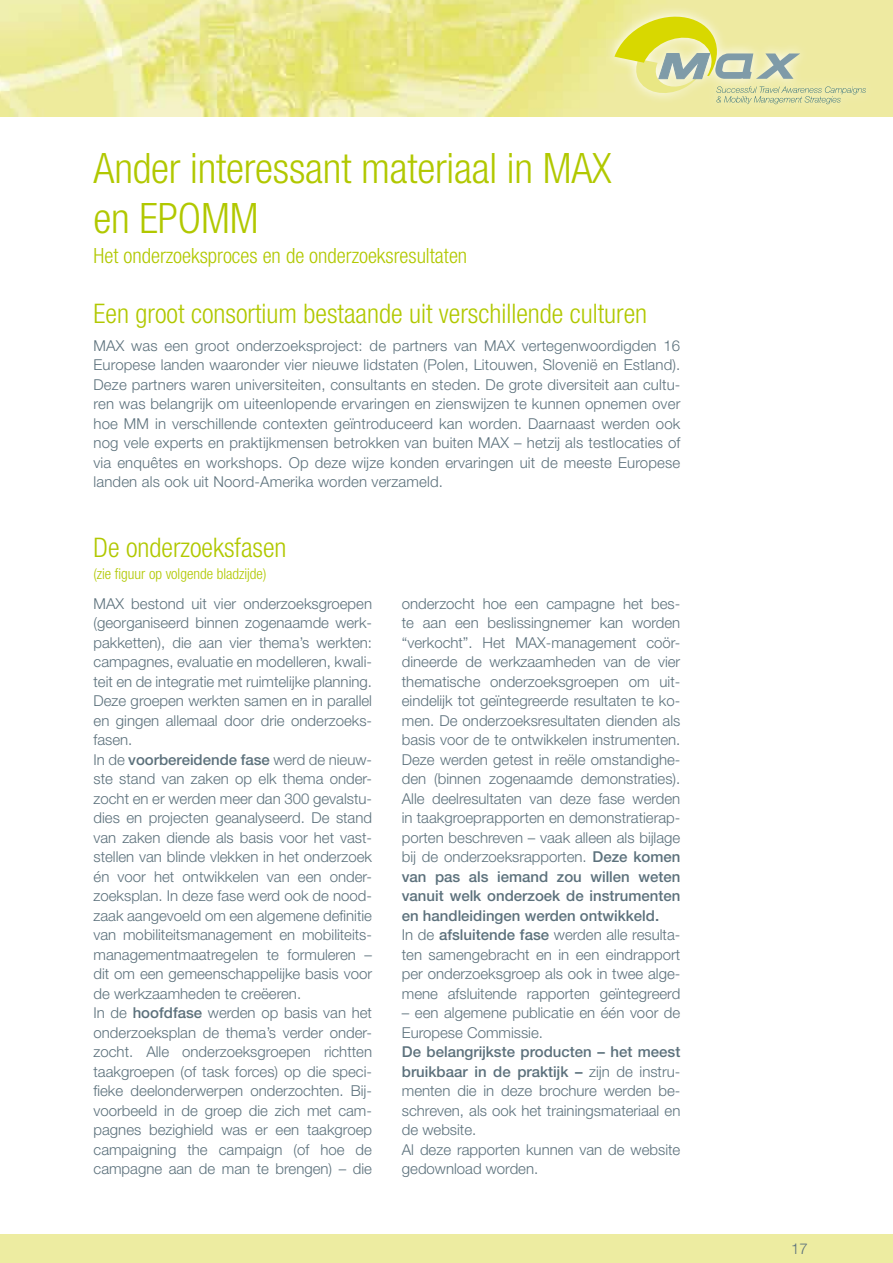
<style>
.page{position:relative;width:893px;height:1263px;background:#fff}
.page>*{position:absolute;margin:0;border:0;box-sizing:border-box;transform-origin:0 0}
.t1{font:300 condensed 42px/49.5px "Helvetica Neue LT Pro";letter-spacing:-.005em;color:#b1c800}
.t2{font:300 condensed 27px "Helvetica Neue LT Pro";color:#b1c800}
.t3{font:300 condensed 21px "Helvetica Neue LT Pro";color:#b1c800}
.t4{font:300 15px/19.5px "Helvetica Neue LT Pro";color:#5c717c}
.t5{font:300 condensed 15px "Helvetica Neue LT Pro";color:#b1c800}
.s1{font-weight:500}
</style>
<div class="page">
<img style="left:0;top:0;width:893px;height:116px">
<div style="left:0;top:1234px;width:893px;height:29px;background:#edeca1"></div>
<svg style="left:602px;top:4px;width:272px;height:110px;background:#ede99f"></svg>
<svg style="left:614px;top:10px;width:252px;height:94px;background:#e0e196"></svg>
<h1 class="t1" style="left:94px;top:143px;width:519px">Ander interessant materiaal in MAX en EPOMM</h1>
<h3 class="t3" style="left:94px;top:243px;width:375px">Het onderzoeksproces en de onderzoeksresultaten</h3>
<h2 class="t2" style="left:94px;top:298px;width:555px">Een groot consortium bestaande uit verschillende culturen</h2>
<p class="t4" style="left:94px;top:335px;width:588px;text-align:justify">MAX was een groot onderzoeksproject: de partners van MAX vertegenwoordigden 16<br>Europese landen waaronder vier nieuwe lidstaten (Polen, Litouwen, Slovenië en Estland).<br>Deze partners waren universiteiten, consultants en steden. De grote diversiteit aan cultu&shy;ren was belangrijk om uiteenlopende ervaringen en zienswijzen te kunnen opnemen over hoe MM in verschillende contexten geïntroduceerd kan worden. Daarnaast werden ook nog vele experts en praktijkmensen betrokken van buiten MAX – hetzij als testlocaties of via enquêtes en workshops. Op deze wijze konden ervaringen uit de meeste Europese landen als ook uit Noord-Amerika worden verzameld.</p>
<h2 class="t2" style="left:94px;top:531px;width:194px">De onderzoeksfasen</h2>
<p class="t5" style="left:94px;top:565px;width:174px">(zie figuur op volgende bladzijde)</p>
<p class="t4" style="left:94px;top:593px;width:280px">MAX bestond uit vier onderzoeksgroepen (georganiseerd binnen zogenaamde werk&shy;pakketten), die aan vier thema’s werkten: campagnes, evaluatie en modelleren, kwali&shy;teit en de integratie met ruimtelijke planning.<br>Deze groepen werkten samen en in parallel en gingen allemaal door drie onderzoeks&shy;fasen.<br>In de <span class="s1">voorbereidende fase</span> werd de nieuw&shy;ste stand van zaken op elk thema onder&shy;zocht en er werden meer dan 300 gevalstu&shy;dies en projecten geanalyseerd. De stand van zaken diende als basis voor het vast&shy;stellen van blinde vlekken in het onderzoek én voor het ontwikkelen van een onder&shy;zoeksplan. In deze fase werd ook de nood&shy;zaak aangevoeld om een algemene definitie van mobiliteitsmanagement en mobiliteits&shy;managementmaatregelen te formuleren – dit om een gemeenschappelijke basis voor de werkzaamheden te creëeren.<br>In de <span class="s1">hoofdfase</span> werden op basis van het onderzoeksplan de thema’s verder onder&shy;zocht. Alle onderzoeksgroepen richtten taakgroepen (of task forces) op die speci&shy;fieke deelonderwerpen onderzochten. Bij&shy;voorbeeld in de groep die zich met cam&shy;pagnes bezighield was er een taakgroep campaigning the campaign (of hoe de campagne aan de man te brengen) – die</p>
<p class="t4" style="left:402px;top:593px;width:280px">onderzocht hoe een campagne het bes&shy;te aan een beslissingnemer kan worden “verkocht”. Het MAX-management coör&shy;dineerde de werkzaamheden van de vier thematische onderzoeksgroepen om uit&shy;eindelijk tot geïntegreerde resultaten te ko&shy;men. De onderzoeksresultaten dienden als basis voor de te ontwikkelen instrumenten.<br>Deze werden getest in reële omstandighe&shy;den (binnen zogenaamde demonstraties).<br>Alle deelresultaten van deze fase werden in taakgroeprapporten en demonstratierap&shy;porten beschreven – vaak alleen als bijlage bij de onderzoeksrapporten. <span class="s1">Deze komen van pas als iemand zou willen weten vanuit welk onderzoek de instrumenten en handleidingen werden ontwikkeld.<br></span>In de <span class="s1">afsluitende fase</span> werden alle resulta&shy;ten samengebracht en in een eindrapport per onderzoeksgroep als ook in twee alge&shy;mene afsluitende rapporten geïntegreerd</p>
<p class="t4" style="left:402px;top:1003px;width:280px">– een algemene publicatie en één voor de<br>Europese Commissie.</p>
<p class="t4" style="left:402px;top:1042px;width:280px"><span class="s1">De belangrijkste producten – het meest bruikbaar in de praktijk –</span> zijn de instru&shy;menten die in deze brochure werden be&shy;schreven, als ook het trainingsmateriaal en de website.<br>Al deze rapporten kunnen van de website gedownload worden.</p>
<p class="t4" style="left:791px;top:1238px;width:18px">17</p>
</div>
